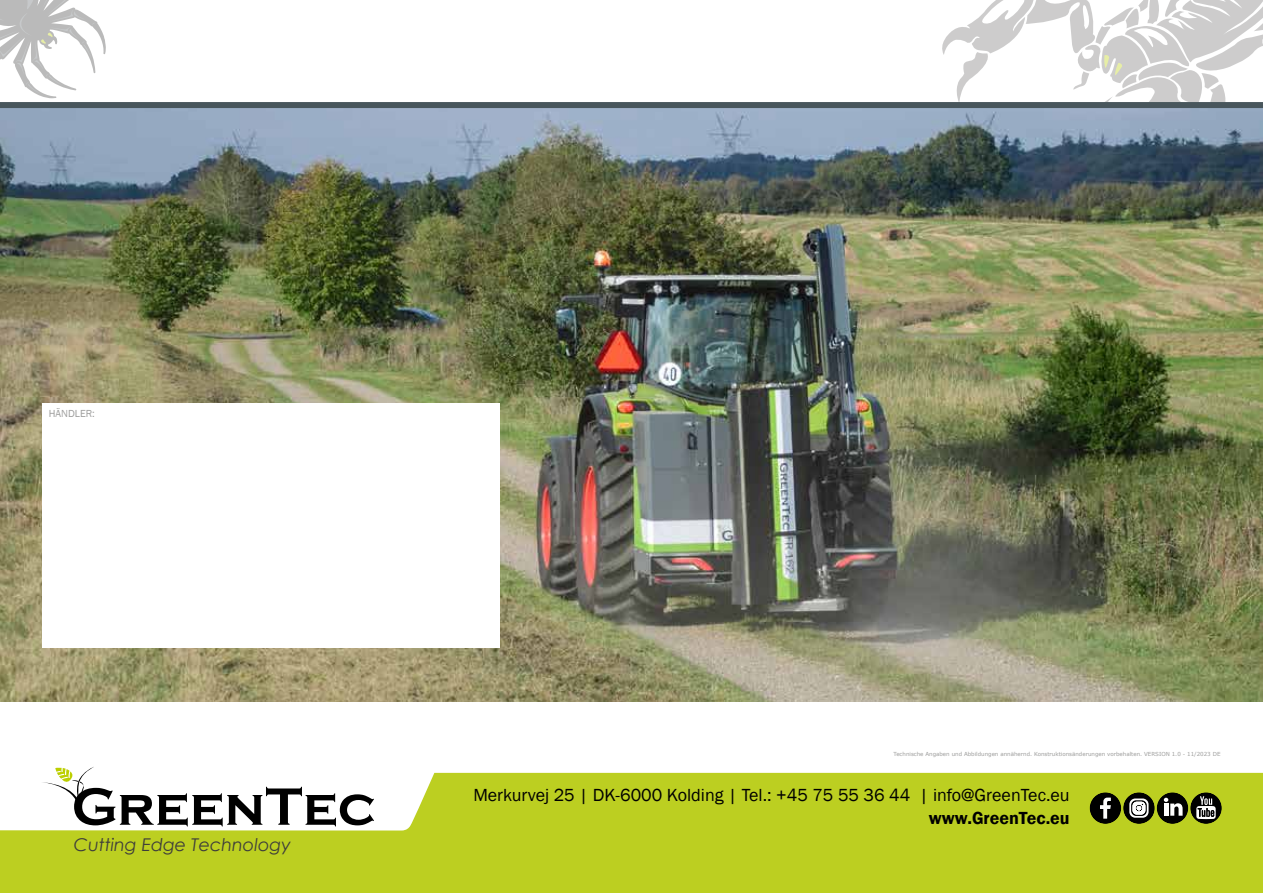
<style>
.page{position:relative;width:1263px;height:893px;background:#fff}
.page>*{position:absolute;margin:0;border:0;box-sizing:border-box;transform-origin:0 0}
.t1{font:18px "Franklin Gothic";color:#000}
.t2{font:600 18px "Franklin Gothic";color:#000}
.t3{font:italic 17.55px "Century Gothic";color:#3d3c3b}
.t4{font:10.5px "Franklin Gothic";color:#9d9d9c}
.t5{font:5.55px "Verdana";color:#9d9d9c}
</style>
<div class="page">
<svg style="left:942px;top:0;width:321px;height:102px"></svg>
<div style="left:0;top:773px;width:1263px;height:120px;background:#bccf21"></div>
<svg style="left:41px;top:767px;width:333px;height:59px"></svg>
<img style="left:0;top:108px;width:1263px;height:593px">
<div style="left:43px;top:403px;width:457px;height:245px;background:#fff"></div>
<div style="left:0;top:102px;width:1263px;height:6px;background:#48565c"></div>
<svg style="left:1190px;top:792px;width:32px;height:32px"></svg>
<svg style="left:1196px;top:796px;width:20px;height:23px"></svg>
<div style="left:1157px;top:792px;width:31px;height:32px;background:#000;border-radius:50%"></div>
<svg style="left:1164px;top:798px;width:18px;height:18px"></svg>
<svg style="left:1123px;top:792px;width:32px;height:32px"></svg>
<svg style="left:1129px;top:798px;width:19px;height:20px"></svg>
<div style="left:1089px;top:792px;width:32px;height:32px;background:#000;border-radius:50%"></div>
<svg style="left:1100px;top:797px;width:11px;height:22px"></svg>
<svg style="left:0;top:0;width:106px;height:99px"></svg>
<h3 class="t4" style="left:49px;top:407px;width:48px">HÄNDLER:</h3>
<h2 class="t3" style="left:74px;top:832px;width:218px">Cutting Edge Technology</h2>
<p class="t5" style="left:893px;top:751px;width:328px">Technische Angaben und Abbildungen annähernd. Konstruktionsänderungen vorbehalten. VERSION 1.0 - 11/2023 DE</p>
<h1 class="t1" style="left:473px;top:784px;width:598px">Merkurvej 25 | DK-6000 Kolding | Tel.: +45 75 55 36 44 | info@GreenTec.eu</h1>
<h1 class="t2" style="left:929px;top:807px;width:142px">www.GreenTec.eu</h1>
</div>
